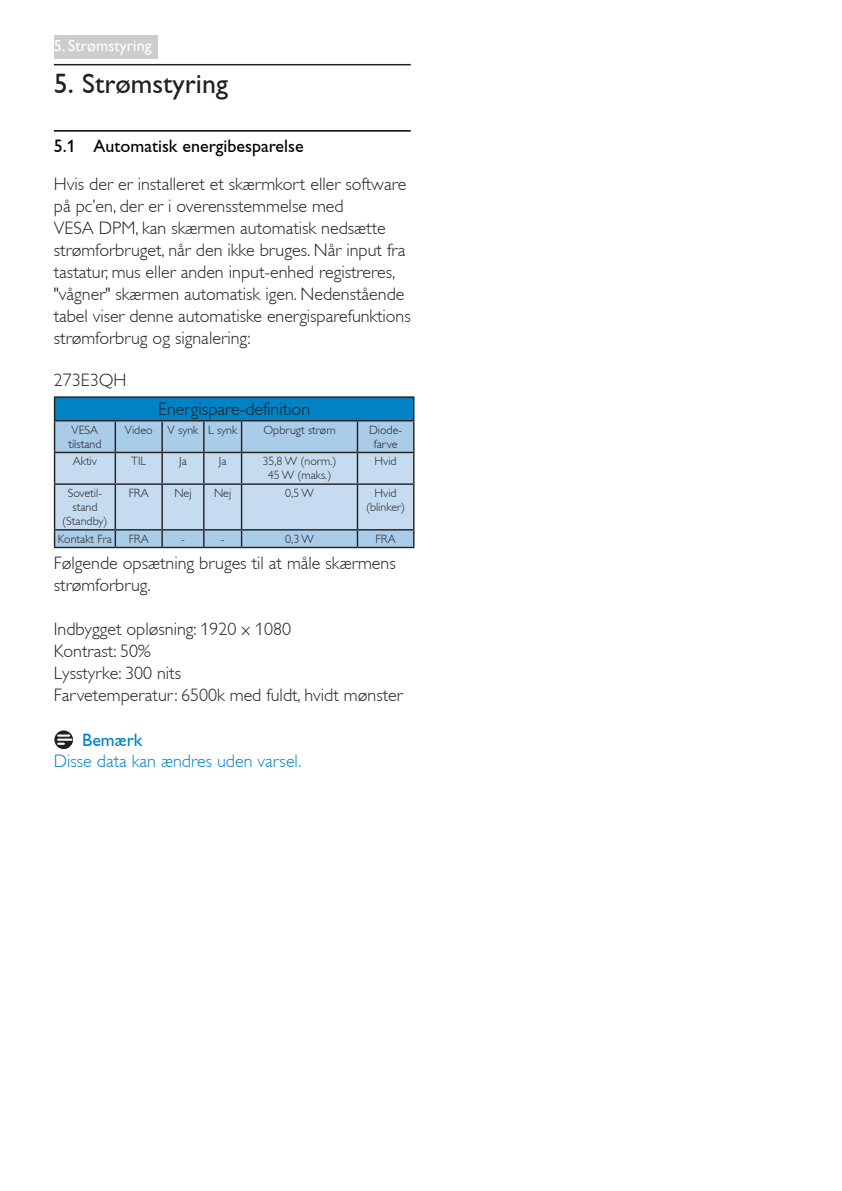
<style>
.page{position:relative;width:842px;height:1191px;background:#fff}
.page>*{position:absolute;margin:0;border:0;box-sizing:border-box;transform-origin:0 0}
.Heading_1{font:28px "Gill Alt One";color:#231f20}
.t1{font:300 18px/22px "Gill Alt One";color:#231f20}
.Heading_2{font:18px "Gill Alt One";color:#000}
.t2{font:300 18px "Gill Alt One";color:#0082c5}
.t3{font:18px "Gill Alt One";color:#0082c5}
.t4{font:16px "Gill Sans Alt One WGL";color:#fff}
.t5{font:300 12px/14px "Gill Alt One";color:#231f20;text-align:center}
</style>
<div class="page">
<div style="left:54px;top:35px;width:103px;height:24px;background:#cdcdcd"></div>
<hr style="left:54px;top:64px;width:357px;height:1px;background:#231f20">
<hr style="left:54px;top:130px;width:357px;height:2px;background:#000">
<div style="left:55px;top:397px;width:359px;height:24px;background:#0082c5"></div>
<svg style="left:55px;top:421px;width:358px;height:31px;background:#a5c7e3"></svg>
<hr style="left:54px;top:396px;width:61px;height:2px;background:#231f20">
<svg style="left:54px;top:398px;width:1px;height:22px"></svg>
<hr style="left:115px;top:396px;width:47px;height:2px;background:#231f20">
<hr style="left:162px;top:396px;width:42px;height:2px;background:#231f20">
<hr style="left:204px;top:396px;width:38px;height:2px;background:#231f20">
<hr style="left:242px;top:396px;width:115px;height:2px;background:#231f20">
<hr style="left:357px;top:396px;width:57px;height:2px;background:#231f20">
<svg style="left:413px;top:398px;width:1px;height:22px"></svg>
<hr style="left:54px;top:420px;width:61px;height:1px;background:#231f20">
<hr style="left:54px;top:421px;width:1px;height:31px;background:#231f20">
<hr style="left:115px;top:420px;width:47px;height:1px;background:#231f20">
<hr style="left:115px;top:421px;width:1px;height:31px;background:#231f20">
<hr style="left:162px;top:420px;width:42px;height:1px;background:#231f20">
<hr style="left:161px;top:421px;width:2px;height:31px;background:#231f20">
<hr style="left:204px;top:420px;width:38px;height:1px;background:#231f20">
<hr style="left:203px;top:421px;width:2px;height:31px;background:#231f20">
<hr style="left:242px;top:420px;width:115px;height:1px;background:#231f20">
<hr style="left:241px;top:421px;width:1px;height:31px;background:#231f20">
<hr style="left:357px;top:420px;width:57px;height:1px;background:#231f20">
<hr style="left:357px;top:421px;width:1px;height:31px;background:#231f20">
<hr style="left:413px;top:421px;width:1px;height:31px;background:#231f20">
<svg style="left:54px;top:452px;width:360px;height:95px;background:#b4cce0"></svg>
<hr style="left:54px;top:547px;width:61px;height:1px;background:#231f20">
<hr style="left:115px;top:547px;width:47px;height:1px;background:#231f20">
<hr style="left:162px;top:547px;width:42px;height:1px;background:#231f20">
<hr style="left:204px;top:547px;width:38px;height:1px;background:#231f20">
<hr style="left:242px;top:547px;width:115px;height:1px;background:#231f20">
<hr style="left:357px;top:547px;width:57px;height:1px;background:#231f20">
<svg style="left:54px;top:730px;width:20px;height:19px"></svg>
<div style="left:54px;top:730px;width:20px;height:19px;border:1px solid #fff;border-radius:50%"></div>
<svg style="left:58px;top:734px;width:13px;height:11px"></svg>
<p class="t4" style="left:54px;top:34px;width:99px">5. Strømstyring</p>
<p class="Heading_1" style="left:54px;top:68px;width:176px">5. Strømstyring</p>
<p class="Heading_2" style="left:54px;top:135px;width:251px">5.1 Automatisk energibesparelse</p>
<p class="t1" style="left:54px;top:173px;width:358px">Hvis der er installeret et skærmkort eller software på pc’en, der er i overensstemmelse med<br>VESA DPM, kan skærmen automatisk nedsætte strømforbruget, når den ikke bruges. Når input fra tastatur, mus eller anden input-enhed registreres, "vågner" skærmen automatisk igen. Nedenstående tabel viser denne automatiske energisparefunktions strømforbrug og signalering:</p>
<p class="t1" style="left:54px;top:369px;width:74px">273E3QH</p>
<p class="t1" style="left:158px;top:398px;width:153px">Energispare-definition</p>
<p class="t5" style="left:68px;top:423px;width:35px;text-align:left">VESA tilstand</p>
<p class="t5" style="left:125px;top:423px;width:29px">Video</p>
<p class="t5" style="left:168px;top:423px;width:32px">V synk</p>
<p class="t5" style="left:208px;top:423px;width:31px">L synk</p>
<p class="t5" style="left:263px;top:423px;width:74px">Opbrugt strøm</p>
<p class="t5" style="left:369px;top:423px;width:35px">Diode&shy;farve</p>
<p class="t5" style="left:73px;top:454px;width:26px">Aktiv</p>
<p class="t5" style="left:131px;top:454px;width:16px">TIL</p>
<p class="t5" style="left:179px;top:454px;width:9px">Ja</p>
<p class="t5" style="left:219px;top:454px;width:9px">Ja</p>
<p class="t5" style="left:263px;top:454px;width:76px">35,8 W (norm.)</p>
<p class="t5" style="left:268px;top:468px;width:65px">45 W (maks.)</p>
<p class="t5" style="left:375px;top:454px;width:24px">Hvid</p>
<p class="t5" style="left:68px;top:486px;width:36px">Sovetil&shy;stand</p>
<p class="t5" style="left:62px;top:514px;width:47px">(Standby)</p>
<p class="t5" style="left:129px;top:486px;width:22px">FRA</p>
<p class="t5" style="left:174px;top:486px;width:19px">Nej</p>
<p class="t5" style="left:214px;top:486px;width:19px">Nej</p>
<p class="t5" style="left:285px;top:486px;width:30px">0,5 W</p>
<p class="t5" style="left:366px;top:486px;width:41px">Hvid (blinker)</p>
<p class="t5" style="left:58px;top:532px;width:56px">Kontakt Fra</p>
<p class="t5" style="left:129px;top:532px;width:22px">FRA</p>
<p class="t5" style="left:181px;top:532px;width:5px">-</p>
<p class="t5" style="left:221px;top:532px;width:5px">-</p>
<p class="t5" style="left:285px;top:532px;width:30px">0,3 W</p>
<p class="t5" style="left:376px;top:532px;width:22px">FRA</p>
<p class="t1" style="left:54px;top:552px;width:343px">Følgende opsætning bruges til at måle skærmens strømforbrug.</p>
<p class="t1" style="left:54px;top:618px;width:239px">Indbygget opløsning: 1920 x 1080</p>
<p class="t1" style="left:54px;top:640px;width:98px">Kontrast: 50%</p>
<p class="t1" style="left:54px;top:662px;width:129px">Lysstyrke: 300 nits</p>
<p class="t1" style="left:54px;top:684px;width:350px">Farvetemperatur: 6500k med fuldt, hvidt mønster</p>
<p class="t3" style="left:82px;top:729px;width:62px">Bemærk</p>
<p class="t2" style="left:54px;top:751px;width:249px">Disse data kan ændres uden varsel.</p>
</div>
